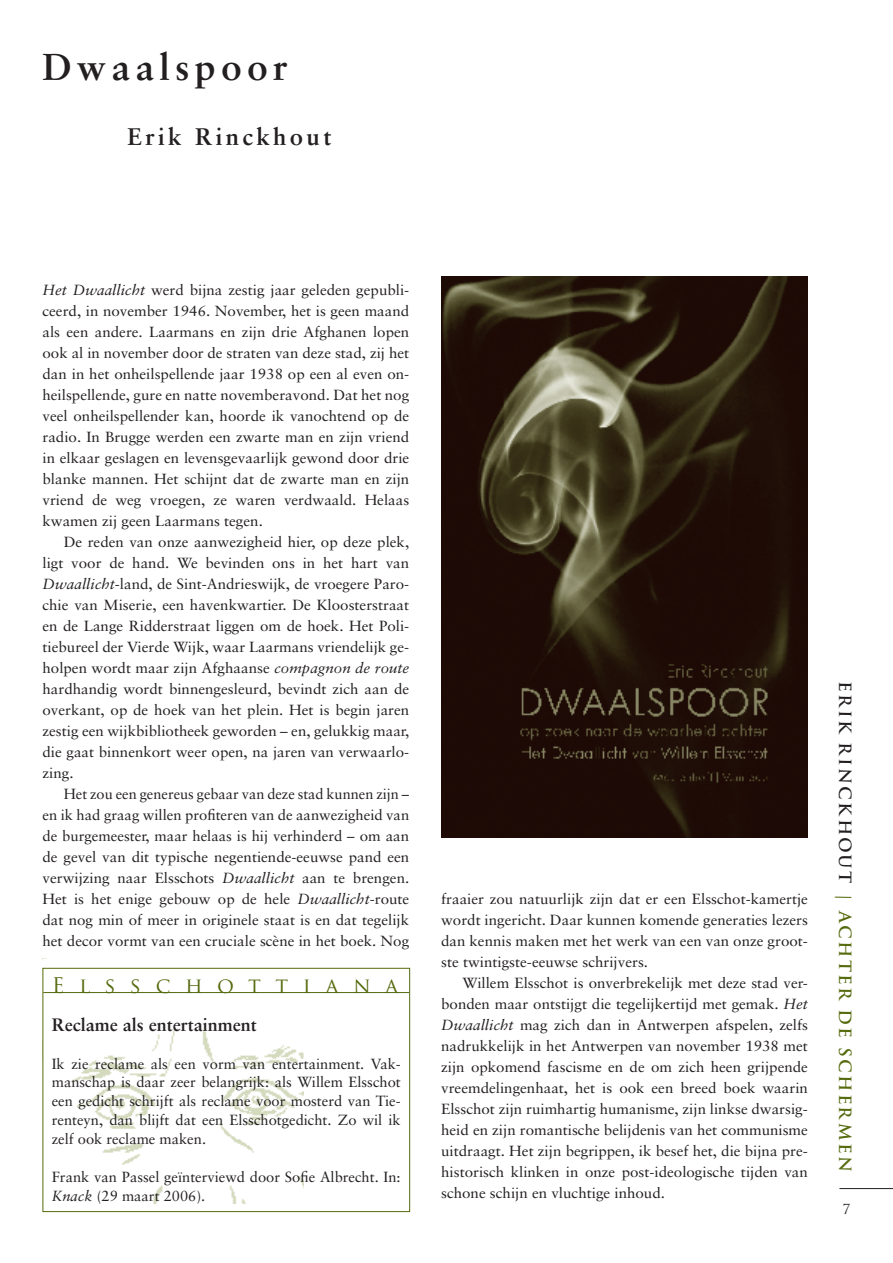
<style>
.page{position:relative;width:893px;height:1263px;background:#fff}
.page>*{position:absolute;margin:0;border:0;box-sizing:border-box;transform-origin:0 0}
.t1{font:700 37.5px "Sabon LT";letter-spacing:.14em;color:#231f20}
.t2{font:700 24px "Sabon LT";letter-spacing:.14em;color:#231f20}
.t3{font:21px "Trajan Pro";letter-spacing:.69em;color:#556b0e}
.t4{font:700 18px "Sabon LT";color:#231f20}
.t5{font:700 16.5px "Trajan Pro";color:#556b0e}
.t6{font:14.7px/21px "Sabon LT";color:#231f20;text-align:justify}
.s1{font-style:italic}
.s2{color:#231f20}
</style>
<div class="page">
<img style="left:441px;top:276px;width:367px;height:562px">
<img style="left:43px;top:967px;width:260px;height:236px">
<hr style="left:43px;top:992px;width:366px;height:1px;background:#556b0e">
<div style="left:43px;top:968px;width:367px;height:244px;border:1px solid #556b0e"></div>
<hr style="left:839px;top:1188px;width:54px;height:1px;background:#231f20">
<h1 class="t1" style="left:43px;top:44px;width:247px">Dwaalspoor</h1>
<h2 class="t2" style="left:128px;top:122px;width:205px">Erik Rinckhout</h2>
<p class="t6" style="left:43px;top:279px;width:368px"><span class="s1">Het Dwaallicht</span> werd bijna zestig jaar geleden gepubli&shy;ceerd, in november 1946. November, het is geen maand als een andere. Laarmans en zijn drie Afghanen lopen ook al in november door de straten van deze stad, zij het dan in het onheilspellende jaar 1938 op een al even on&shy;heilspellende, gure en natte novemberavond. Dat het nog veel onheilspellender kan, hoorde ik vanochtend op de radio. In Brugge werden een zwarte man en zijn vriend in elkaar geslagen en levensgevaarlijk gewond door drie blanke mannen. Het schijnt dat de zwarte man en zijn vriend de weg vroegen, ze waren verdwaald. Helaas kwamen zij geen Laarmans tegen.</p>
<p class="t6" style="left:43px;top:531px;width:368px;text-indent:21px">De reden van onze aanwezigheid hier, op deze plek, ligt voor de hand. We bevinden ons in het hart van <span class="s1">Dwaallicht</span>-land, de Sint-Andrieswijk, de vroegere Paro&shy;chie van Miserie, een havenkwartier. De Kloosterstraat en de Lange Ridderstraat liggen om de hoek. Het Poli&shy;tiebureel der Vierde Wijk, waar Laarmans vriendelijk ge&shy;holpen wordt maar zijn Afghaanse <span class="s1">compagnon de route </span>hardhandig wordt binnengesleurd, bevindt zich aan de overkant, op de hoek van het plein. Het is begin jaren zestig een wijkbibliotheek geworden – en, gelukkig maar, die gaat binnenkort weer open, na jaren van verwaarlo&shy;zing.</p>
<p class="t6" style="left:43px;top:783px;width:368px;text-indent:21px">Het zou een genereus gebaar van deze stad kunnen zijn – en ik had graag willen profiteren van de aanwezigheid van de burgemeester, maar helaas is hij verhinderd – om aan de gevel van dit typische negentiende-eeuwse pand een verwijzing naar Elsschots <span class="s1">Dwaallicht</span> aan te brengen.<br>Het is het enige gebouw op de hele <span class="s1">Dwaallicht</span>-route dat nog min of meer in originele staat is en dat tegelijk het decor vormt van een cruciale scène in het boek. Nog</p>
<h3 class="t3" style="left:52px;top:972px;width:348px">Elsschottiana</h3>
<p class="t4" style="left:52px;top:1013px;width:206px">Reclame als entertainment</p>
<p class="t6" style="left:52px;top:1054px;width:350px;line-height:18.9px">Ik zie reclame als een vorm van entertainment. Vak&shy;manschap is daar zeer belangrijk: als Willem Elsschot een gedicht schrijft als reclame voor mosterd van Tie&shy;renteyn, dan blijft dat een Elsschotgedicht. Zo wil ik zelf ook reclame maken.</p>
<p class="t6" style="left:52px;top:1167px;width:350px;line-height:18.9px">Frank van Passel geïnterviewd door Sofie Albrecht. In:<br><span class="s1">Knack</span> (29 maart 2006).</p>
<p class="t6" style="left:441px;top:888px;width:368px">fraaier zou natuurlijk zijn dat er een Elsschot-kamertje wordt ingericht. Daar kunnen komende generaties lezers dan kennis maken met het werk van een van onze groot&shy;ste twintigste-eeuwse schrijvers.</p>
<p class="t6" style="left:441px;top:972px;width:368px;text-indent:21px">Willem Elsschot is onverbrekelijk met deze stad ver&shy;bonden maar ontstijgt die tegelijkertijd met gemak. <span class="s1">Het Dwaallicht</span> mag zich dan in Antwerpen afspelen, zelfs nadrukkelijk in het Antwerpen van november 1938 met zijn opkomend fascisme en de om zich heen grijpende vreemdelingenhaat, het is ook een breed boek waarin Elsschot zijn ruimhartig humanisme, zijn linkse dwarsig&shy;heid en zijn romantische belijdenis van het communisme uitdraagt. Het zijn begrippen, ik besef het, die bijna pre&shy;historisch klinken in onze post-ideologische tijden van schone schijn en vluchtige inhoud.</p>
<p class="t5" style="left:855px;top:681px;width:493px;rotate:90deg"><span class="s2">erik r inckhout</span> | ACHTER DE SCHERMEN</p>
</div>
